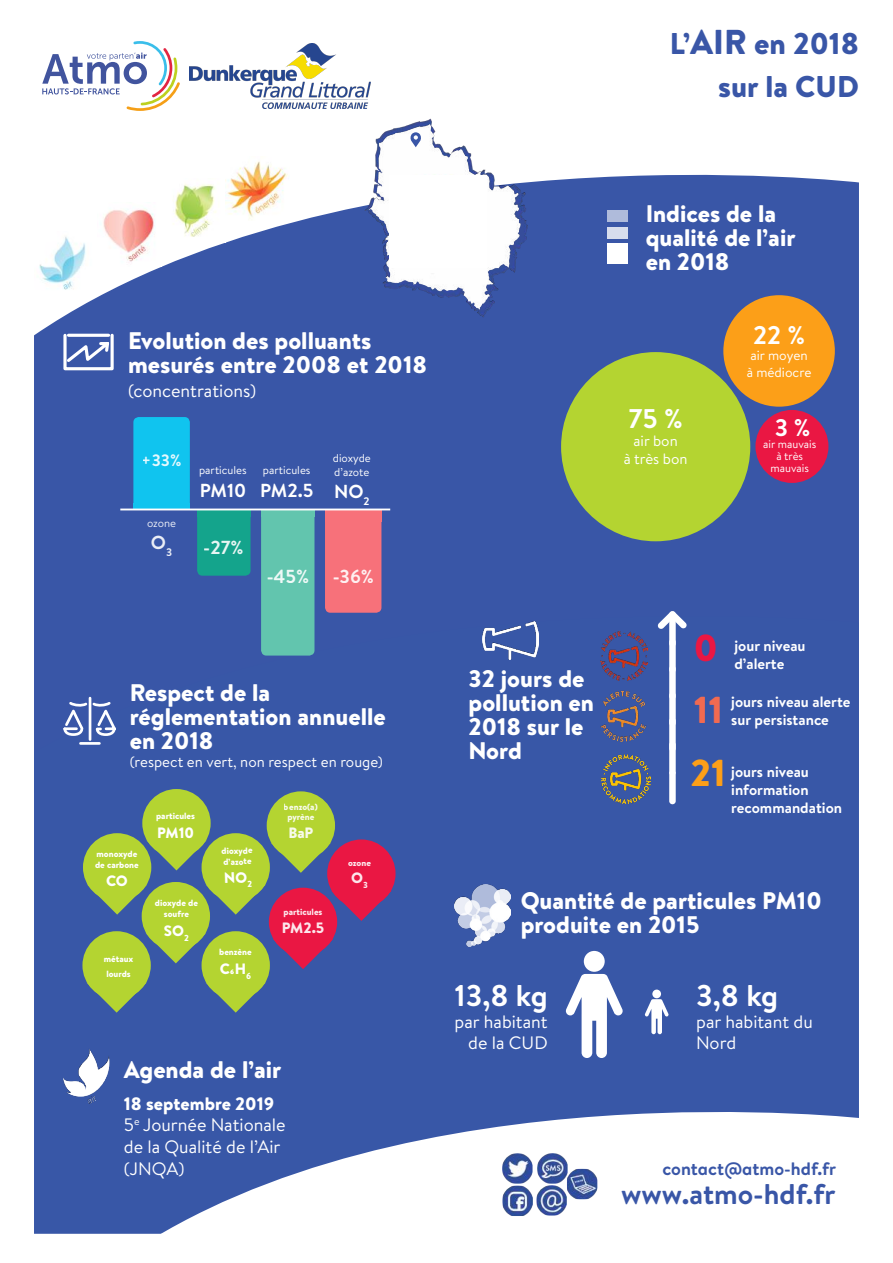
<style>
.page{position:relative;width:893px;height:1263px;background:#fff}
.page>*{position:absolute;margin:0;border:0;box-sizing:border-box;transform-origin:0 0}
.t1{font:900 37.5px "Brandon Text";color:#f16a51}
.t2{font:900 37.5px "Brandon Text";color:#fc9f18}
.t3{font:900 37.5px "Brandon Text";color:#ea1743}
.t4{font:900 30px/43.5px "Brandon Text";color:#3956a7;text-align:right}
.t5{font:700 30px "Brandon Text";color:#fff}
.t6{font:700 28.5px "Brandon Text";color:#3956a7}
.t7{font:700 27px "Brandon Text";color:#fff}
.t8{font:700 25.5px "Brandon Text";color:#fff}
.t9{font:900 24px/24px "Brandon Text";color:#fff}
.t10{font:700 24px "Brandon Text";color:#fff}
.t11{font:700 18.9px "Brandon Text";color:#fff}
.t12{font:18px/21.6px "Brandon Text";color:#fff}
.t13{font:700 18px "Brandon Text";color:#3956a7}
.t14{font:700 16.5px "Brandon Text";color:#fff}
.t15{font:700 15px/18px "Brandon Text";color:#fff}
.t16{font:15px/18px "Brandon Text";color:#fff;text-align:center}
.t17{font:900 15px "Brandon Text";color:#fff}
.t18{font:13.5px/16.2px "Brandon Text";color:#fff}
.t19{font:11.25px/12px "Brandon Text";color:#fff}
.t20{font:900 9px/10.8px "Brandon Text";color:#fff}
.s1{font-size:34.5px}
.s2{font-weight:900}
</style>
<div class="page">
<div style="left:34px;top:174px;width:825px;height:398px;background:#3956a7"></div>
<div style="left:34px;top:572px;width:825px;height:662px;background:#3857a7"></div>
<svg style="left:125px;top:1065px;width:734px;height:169px"></svg>
<img style="left:483px;top:621px;width:56px;height:39px">
<div style="left:669px;top:613px;width:7px;height:34px;background:#fff;border-radius:3px"></div>
<svg style="left:657px;top:611px;width:30px;height:18px"></svg>
<div style="left:669px;top:639px;width:7px;height:34px;background:#fff;border-radius:3px"></div>
<div style="left:669px;top:665px;width:7px;height:35px;background:#fff;border-radius:3px"></div>
<div style="left:669px;top:692px;width:7px;height:34px;background:#fff;border-radius:3px"></div>
<div style="left:669px;top:717px;width:7px;height:35px;background:#fff;border-radius:3px"></div>
<div style="left:669px;top:741px;width:7px;height:35px;background:#fff;border-radius:3px"></div>
<div style="left:669px;top:770px;width:7px;height:34px;background:#fff;border-radius:3px"></div>
<img style="left:600px;top:632px;width:48px;height:48px">
<img style="left:598px;top:686px;width:54px;height:69px">
<img style="left:601px;top:754px;width:49px;height:49px">
<svg style="left:42px;top:41px;width:138px;height:70px"></svg>
<img style="left:34px;top:231px;width:64px;height:64px">
<img style="left:98px;top:203px;width:64px;height:64px">
<img style="left:162px;top:178px;width:64px;height:64px">
<img style="left:226px;top:161px;width:64px;height:60px">
<div style="left:133px;top:417px;width:57px;height:92px;background:#10c4ef;border-radius:5px"></div>
<div style="left:197px;top:509px;width:54px;height:67px;background:#14a48c;border-radius:5px"></div>
<div style="left:261px;top:509px;width:53px;height:147px;background:#62c5ae;border-radius:5px"></div>
<div style="left:325px;top:509px;width:56px;height:104px;background:#f7717a;border-radius:5px"></div>
<div style="left:133px;top:503px;width:57px;height:6px;background:#10c4ef"></div>
<svg style="left:197px;top:510px;width:54px;height:2px"></svg>
<svg style="left:261px;top:510px;width:53px;height:2px"></svg>
<div style="left:325px;top:510px;width:56px;height:12px;background:#f7717a"></div>
<hr style="left:120px;top:509px;width:270px;height:1px;background:#fff">
<div style="left:551px;top:342px;width:209px;height:209px;background:#3956a7"></div>
<div style="left:561px;top:352px;width:189px;height:189px;background:#b4d431;border-radius:50%"></div>
<div style="left:723px;top:295px;width:112px;height:112px;background:#fc9f18;border-radius:50%"></div>
<div style="left:755px;top:410px;width:73px;height:73px;background:#ea1743;border-radius:50%"></div>
<img style="left:63px;top:1049px;width:52px;height:54px">
<svg style="left:62px;top:695px;width:56px;height:51px"></svg>
<img style="left:455px;top:884px;width:56px;height:63px">
<svg style="left:62px;top:332px;width:53px;height:40px"></svg>
<div style="left:607px;top:243px;width:20px;height:20px;background:#fff"></div>
<div style="left:607px;top:227px;width:20px;height:12px;background:#d7dded"></div>
<div style="left:607px;top:210px;width:20px;height:12px;background:#afbbdb"></div>
<img style="left:190px;top:44px;width:180px;height:64px">
<img style="left:536px;top:1153px;width:32px;height:62px">
<img style="left:502px;top:1153px;width:31px;height:63px">
<img style="left:567px;top:1169px;width:30px;height:30px">
<div style="left:82px;top:931px;width:69px;height:68px;background:#b4d431;border-radius:50%"></div>
<svg style="left:87px;top:982px;width:60px;height:31px"></svg>
<div style="left:142px;top:882px;width:68px;height:68px;background:#b4d431;border-radius:50%"></div>
<svg style="left:146px;top:933px;width:60px;height:30px"></svg>
<div style="left:142px;top:789px;width:69px;height:68px;background:#b4d431;border-radius:50%"></div>
<div style="left:83px;top:833px;width:68px;height:68px;background:#b4d431;border-radius:50%"></div>
<svg style="left:327px;top:839px;width:69px;height:69px"></svg>
<div style="left:269px;top:888px;width:68px;height:68px;background:#ea1743;border-radius:50%"></div>
<svg style="left:273px;top:939px;width:60px;height:30px"></svg>
<div style="left:202px;top:833px;width:68px;height:68px;background:#b4d431;border-radius:50%"></div>
<div style="left:202px;top:931px;width:68px;height:68px;background:#b4d431;border-radius:50%"></div>
<svg style="left:206px;top:982px;width:60px;height:31px"></svg>
<div style="left:267px;top:791px;width:68px;height:69px;background:#b4d431;border-radius:50%"></div>
<div style="left:652px;top:989px;width:9px;height:9px;background:#fff;border-radius:50%"></div>
<svg style="left:645px;top:999px;width:24px;height:35px"></svg>
<div style="left:584px;top:951px;width:21px;height:21px;background:#fff;border-radius:50%"></div>
<svg style="left:565px;top:974px;width:58px;height:84px"></svg>
<img style="left:362px;top:83px;width:195px;height:240px">
<img style="left:366px;top:83px;width:182px;height:232px">
<div style="left:390px;top:175px;width:97px;height:92px;background:#fff"></div>
<svg style="left:410px;top:132px;width:11px;height:15px"></svg>
<svg style="left:87px;top:840px;width:304px;height:81px"></svg>
<p class="t4" style="left:670px;top:21px;width:191px">L’<span class="s1">AIR</span> en 2018 sur la CUD</p>
<p class="t9" style="left:128px;top:328px;width:300px">Evolution des polluants mesurés entre 2008 et 2018</p>
<p class="t12" style="left:128px;top:380px;width:130px">(concentrations)</p>
<p class="t14" style="left:142px;top:449px;width:41px">+33%</p>
<p class="t19" style="left:147px;top:517px;width:31px">ozone</p>
<p class="t11" style="left:151px;top:530px;width:23px">O<sub>3</sub></p>
<p class="t19" style="left:199px;top:464px;width:49px">particules</p>
<p class="t11" style="left:200px;top:477px;width:48px">PM10</p>
<p class="t11" style="left:204px;top:534px;width:41px">-27%</p>
<p class="t19" style="left:263px;top:464px;width:49px">particules</p>
<p class="t11" style="left:260px;top:477px;width:55px">PM2.5</p>
<p class="t19" style="left:333px;top:451px;width:40px;line-height:13.5px">dioxyde d’azote</p>
<p class="t11" style="left:334px;top:479px;width:37px">NO<sub>2</sub></p>
<p class="t11" style="left:266px;top:563px;width:109px">-45% -36%</p>
<p class="t9" style="left:130px;top:681px;width:258px">Respect de la réglementation annuelle en 2018</p>
<p class="t16" style="left:130px;top:753px;width:255px">(respect en vert, non respect en rouge)</p>
<p class="t20" style="left:95px;top:848px;width:45px">monoxyde de carbone</p>
<p class="t17" style="left:106px;top:870px;width:23px">CO</p>
<p class="t20" style="left:104px;top:951px;width:31px;line-height:15px">métaux lourds</p>
<p class="t20" style="left:156px;top:810px;width:40px">particules</p>
<p class="t17" style="left:157px;top:822px;width:39px">PM10</p>
<p class="t20" style="left:155px;top:898px;width:45px;text-align:center">dioxyde de soufre</p>
<p class="t17" style="left:164px;top:920px;width:27px">SO<sub>2</sub></p>
<p class="t20" style="left:221px;top:846px;width:33px;rotate:-2deg">dioxyde d’azote</p>
<p class="t20" style="left:219px;top:946px;width:34px">benzène</p>
<p class="t17" style="left:220px;top:958px;width:33px">C6H<sub>6</sub></p>
<p class="t20" style="left:284px;top:801px;width:35px;text-align:center">benzo(a) pyrène</p>
<p class="t17" style="left:288px;top:822px;width:26px">BaP</p>
<p class="t20" style="left:284px;top:906px;width:40px">particules</p>
<p class="t17" style="left:282px;top:917px;width:44px">PM2.5</p>
<p class="t20" style="left:348px;top:857px;width:24px">ozone</p>
<p class="t17" style="left:351px;top:867px;width:18px">O<sub>3</sub></p>
<p class="t9" style="left:124px;top:1058px;width:159px">Agenda de l’air</p>
<p class="t12" style="left:124px;top:1092px;width:163px"><span class="s2">18 septembre 2019<br></span>5<sup>e</sup> Journée Nationale de la Qualité de l’Air (JNQA)</p>
<p class="t9" style="left:646px;top:201px;width:151px">Indices de la qualité de l’air en 2018</p>
<p class="t7" style="left:628px;top:400px;width:56px">75 %</p>
<p class="t16" style="left:624px;top:432px;width:65px">air bon<br>à très bon</p>
<p class="t8" style="left:753px;top:317px;width:53px">22 %</p>
<p class="t18" style="left:747px;top:347px;width:66px">air moyen à médiocre</p>
<p class="t10" style="left:775px;top:411px;width:37px">3 %</p>
<p class="t19" style="left:763px;top:438px;width:55px;text-align:center">air mauvais à très mauvais</p>
<p class="t9" style="left:469px;top:666px;width:127px">32 jours de pollution en<br>2018 sur le<br>Nord</p>
<h1 class="t3" style="left:694px;top:621px;width:25px">0</h1>
<h1 class="t1" style="left:694px;top:684px;width:31px">11</h1>
<p class="t15" style="left:734px;top:636px;width:73px">jour niveau d’alerte</p>
<p class="t15" style="left:731px;top:692px;width:121px">jours niveau alerte sur persistance</p>
<h1 class="t2" style="left:690px;top:746px;width:37px">21</h1>
<p class="t15" style="left:731px;top:763px;width:112px">jours niveau information recommandation</p>
<p class="t9" style="left:521px;top:888px;width:302px">Quantité de particules PM10 produite en 2015</p>
<p class="t5" style="left:455px;top:975px;width:95px">13,8 kg</p>
<p class="t12" style="left:455px;top:1010px;width:95px;text-align:right">par habitant de la CUD</p>
<p class="t5" style="left:696px;top:975px;width:83px">3,8 kg</p>
<p class="t12" style="left:696px;top:1010px;width:118px">par habitant du<br>Nord</p>
<p class="t13" style="left:662px;top:1156px;width:175px">contact@atmo-hdf.fr</p>
<p class="t6" style="left:621px;top:1174px;width:216px">www.atmo-hdf.fr</p>
</div>
